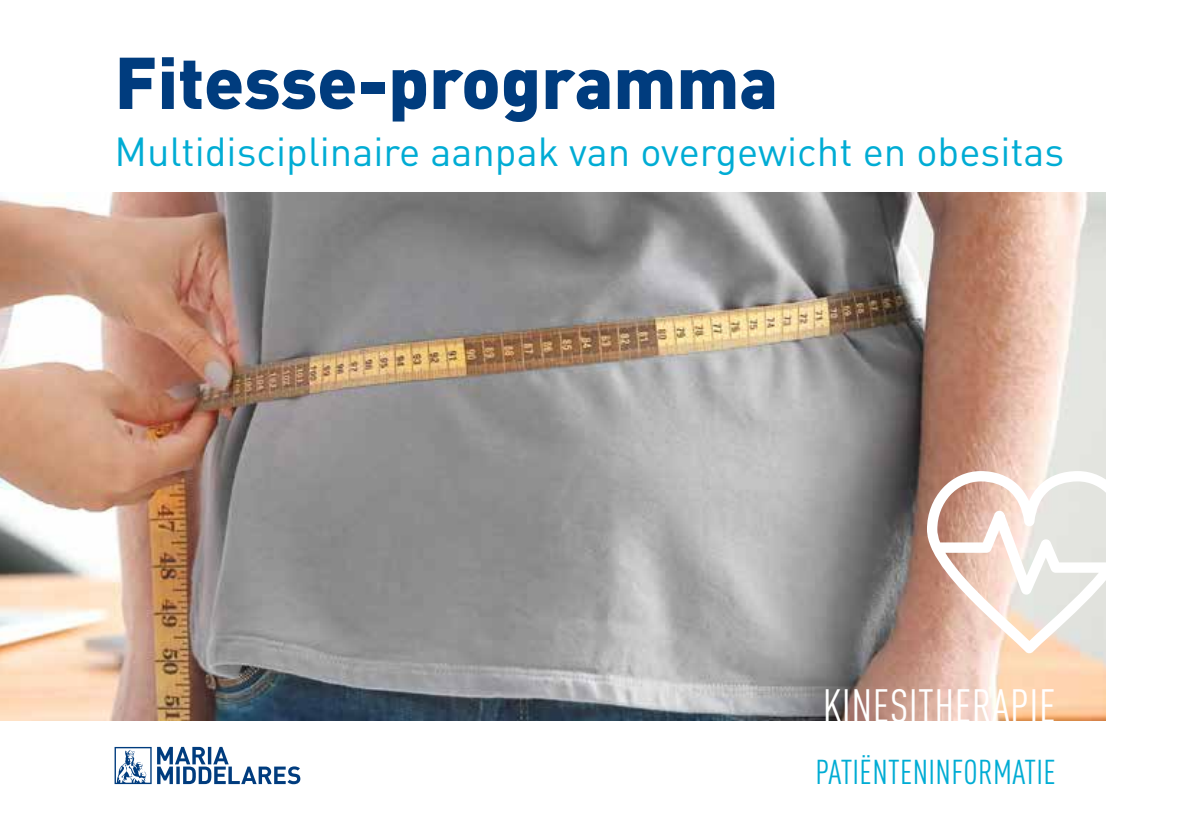
<style>
.page{position:relative;width:1191px;height:840px;background:#fff}
.page>*{position:absolute;margin:0;border:0;box-sizing:border-box;transform-origin:0 0}
.t1{font:900 72px "DINOT";color:#003c7e}
.t2{font:condensed 46px "DINOT";letter-spacing:.01em;color:#fff}
.t3{font:40px "DINOT";color:#00acd4}
.t4{font:condensed 34px "DINOT";letter-spacing:.01em;color:#00acd4}
</style>
<div class="page">
<img style="left:0;top:192px;width:1106px;height:528px">
<svg style="left:115px;top:746px;width:185px;height:37px"></svg>
<svg style="left:927px;top:471px;width:179px;height:182px"></svg>
<h1 class="t1" style="left:115px;top:35px;width:665px">Fitesse-programma</h1>
<p class="t3" style="left:115px;top:126px;width:951px">Multidisciplinaire aanpak van overgewicht en obesitas</p>
<p class="t2" style="left:822px;top:678px;width:235px">KINESITHERAPIE</p>
<p class="t4" style="left:815px;top:752px;width:242px">PATIËNTENINFORMATIE</p>
</div>
